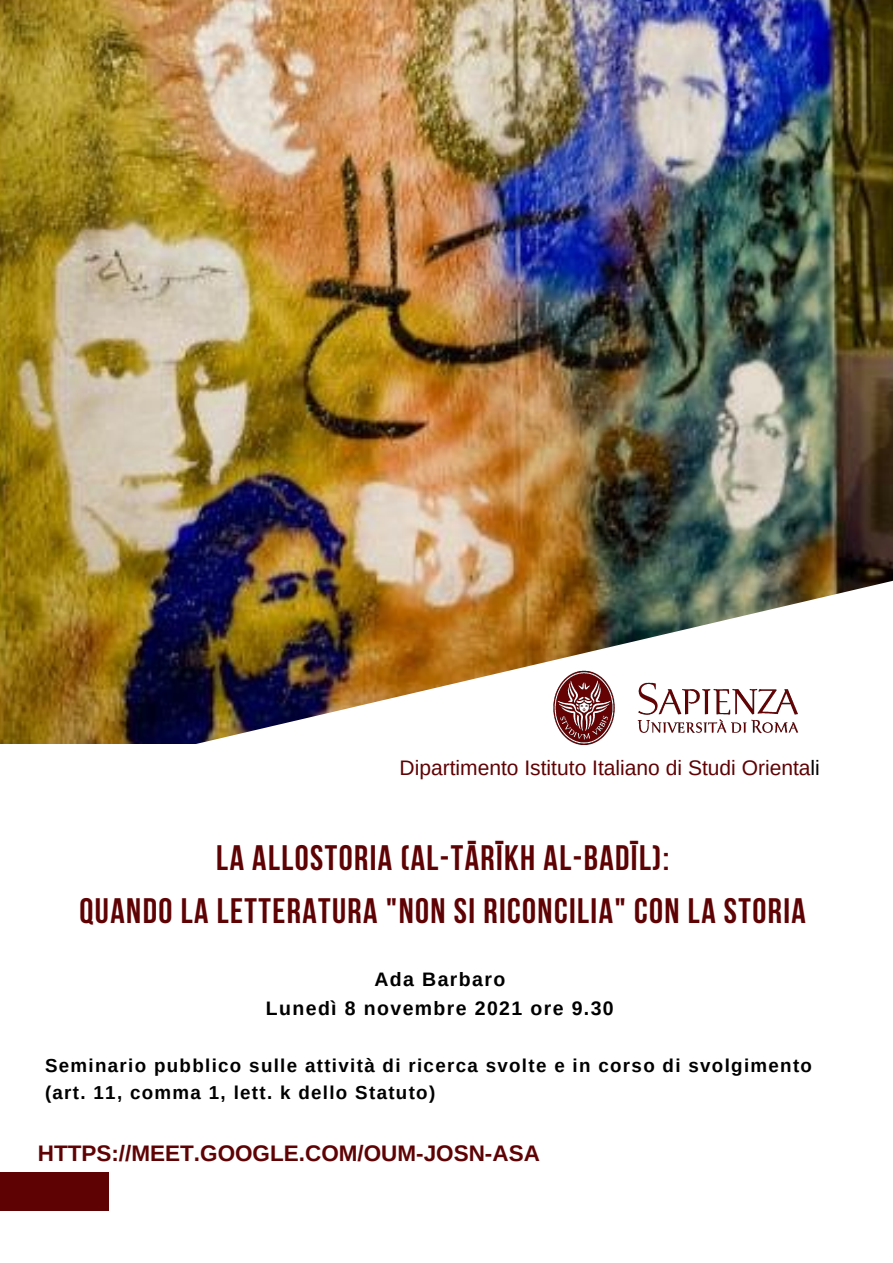
<style>
.page{position:relative;width:893px;height:1263px;background:#fff}
.page>*{position:absolute;margin:0;border:0;box-sizing:border-box;transform-origin:0 0}
.t1{font:700 35.25px "Bebas Neue";letter-spacing:.04em;color:#5f0204}
.t2{font:700 22.5px "Arimo";color:#5f0204}
.t3{font:21px "Arimo";color:#5f0204}
.t4{font:700 19.5px "Arimo";letter-spacing:.07em;color:#000}
.t5{font:700 18.75px "Arimo";letter-spacing:.07em;color:#000}
.s1{color:#000}
</style>
<div class="page">
<img style="left:0;top:0;width:893px;height:511px">
<img style="left:0;top:511px;width:893px;height:700px">
<div style="left:0;top:1172px;width:109px;height:38px;background:#5f0204"></div>
<img style="left:529px;top:660px;width:300px;height:95px">
<p class="t3" style="left:399px;top:756px;width:422px">Dipartimento Istituto Italiano di Studi Orienta<span class="s1">li</span></p>
<p class="t1" style="left:216px;top:844px;width:454px">LA ALLOSTORIA (AL-TĀRĪKH AL-BADĪL):</p>
<p class="t1" style="left:80px;top:896px;width:728px">QUANDO LA LETTERATURA "NON SI RICONCILIA" CON LA STORIA</p>
<p class="t4" style="left:374px;top:969px;width:132px">Ada Barbaro</p>
<p class="t4" style="left:266px;top:997px;width:349px">Lunedì 8 novembre 2021 ore 9.30</p>
<p class="t5" style="left:45px;top:1055px;width:768px">Seminario pubblico sulle attività di ricerca svolte e in corso di svolgimento</p>
<p class="t5" style="left:45px;top:1082px;width:392px">(art. 11, comma 1, lett. k dello Statuto)</p>
<p class="t2" style="left:38px;top:1141px;width:503px">HTTPS://MEET.GOOGLE.COM/OUM-JOSN-ASA</p>
</div>
